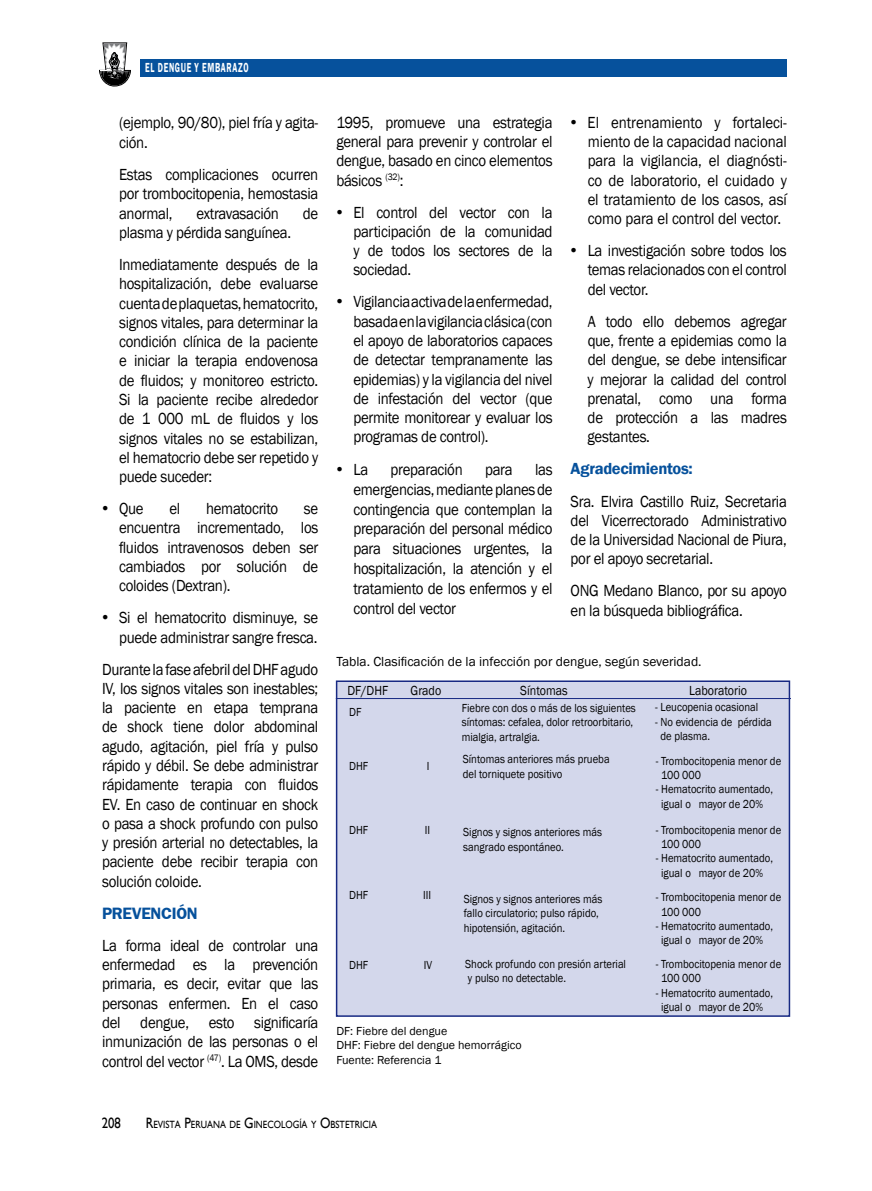
<style>
.page{position:relative;width:872px;height:1191px;background:#fff}
.page>*{position:absolute;margin:0;border:0;box-sizing:border-box;transform-origin:0 0}
.t1{font:16.5px/19.2px "Franklin Gothic";letter-spacing:-.02em;color:#000;text-align:justify;scale:.9 1}
.t2{font:600 16.5px "Franklin Gothic";letter-spacing:-.02em;color:#06519c}
.t3{font:700 16.5px "Frankfurt Gothic";letter-spacing:-.02em;color:#06519c}
.t4{font:15px "Gill Sans";color:#000;scale:.85 1}
.t5{font:13.5px "Franklin Gothic";color:#000}
.t6{font:13.5px "Franklin Gothic";color:#000;scale:.89 1}
.t7{font:600 13.5px "Franklin Gothic";color:#fff;scale:.6 1}
.t8{font:12px/14.4px "Franklin Gothic";color:#000;scale:.89 1}
.t9{font:12px/14.4px "Franklin Gothic";color:#000}
.t10{font:10.5px "Gill Sans";color:#000;scale:.85 1}
.s1{font-family:"Times New Roman";font-size:18px}
.s2{font-size:15px}
</style>
<div class="page">
<div style="left:140px;top:60px;width:647px;height:17px;background:#06519c"></div>
<svg style="left:99px;top:43px;width:32px;height:43px"></svg>
<div style="left:336px;top:681px;width:453px;height:335px;background:#d3d7eb"></div>
<div style="left:336px;top:680px;width:454px;height:336px;border:2px solid #172983"></div>
<hr style="left:336px;top:698px;width:455px;height:1px;background:#172983">
<p class="t7" style="left:145px;top:59px;width:106px">EL DENGUE Y EMBARAZO</p>
<p class="t1" style="left:119px;top:112px;width:223px;line-height:20.4px">(ejemplo, 90/80), piel fría y agita&shy;ción.</p>
<p class="t1" style="left:119px;top:165px;width:223px">Estas complicaciones ocurren por trombocitopenia, hemostasia anormal,</p>
<p class="t1" style="left:196px;top:204px;width:93px">extravasación</p>
<p class="t1" style="left:303px;top:204px;width:19px">de</p>
<p class="t1" style="left:119px;top:217px;width:223px;line-height:32.1px">plasma y pérdida sanguínea.<br>Inmediatamente después de la</p>
<p class="t1" style="left:119px;top:274px;width:223px">hospitalización, debe evaluarse cuenta de plaquetas, hematocrito, signos vitales, para determinar la condición clínica de la paciente e iniciar la terapia endovenosa de fluidos; y monitoreo estricto.<br>Si la paciente recibe alrededor de 1 000 mL de fluidos y los signos vitales no se estabilizan, el hematocrio debe ser repetido y puede suceder:</p>
<p class="t1" style="left:102px;top:499px;width:48px"><span class="s1">•</span> Que</p>
<p class="t1" style="left:169px;top:499px;width:14px">el</p>
<p class="t1" style="left:206px;top:499px;width:82px">hematocrito</p>
<p class="t1" style="left:119px;top:499px;width:223px;text-indent:185px">se encuentra incrementado, los fluidos intravenosos deben ser cambiados por solución de coloides (Dextran).</p>
<p class="t1" style="left:102px;top:608px;width:242px;text-align:right"><span class="s1">•</span> Si el hematocrito disminuye, se puede administrar sangre fresca.</p>
<p class="t1" style="left:102px;top:660px;width:242px">Durante la fase afebril del DHF agudo IV, los signos vitales son inestables; la paciente en etapa temprana de shock tiene dolor abdominal agudo, agitación, piel fría y pulso rápido y débil. Se debe administrar rápidamente terapia con fluidos EV. En caso de continuar en shock o pasa a shock profundo con pulso y presión arterial no detectables, la paciente debe recibir terapia con solución coloide.</p>
<p class="t3" style="left:102px;top:903px;width:97px">PREVENCIÓN</p>
<p class="t1" style="left:102px;top:936px;width:242px">La forma ideal de controlar una enfermedad es la prevención primaria, es decir, evitar que las personas enfermen. En el caso del dengue, esto significaría inmunización de las personas o el control del vector <sup>(47)</sup>. La OMS, desde</p>
<p class="t1" style="left:336px;top:113px;width:242px">1995, promueve una estrategia general para prevenir y controlar el dengue, basado en cinco elementos básicos <sup>(32)</sup>:</p>
<p class="t1" style="left:353px;top:203px;width:223px;text-indent:-17px"><span class="s1">•</span> El control del vector con la participación de la comunidad y de todos los sectores de la sociedad.</p>
<p class="t1" style="left:353px;top:293px;width:223px;text-indent:-17px"><span class="s1">•</span> Vigilancia activa de la enfermedad, basada en la vigilancia clásica (con el apoyo de laboratorios capaces de detectar tempranamente las epidemias) y la vigilancia del nivel de infestación del vector (que permite monitorear y evaluar los programas de control).</p>
<p class="t1" style="left:336px;top:460px;width:37px"><span class="s1">•</span> La</p>
<p class="t1" style="left:390px;top:460px;width:82px">preparación</p>
<p class="t1" style="left:485px;top:460px;width:32px">para</p>
<p class="t1" style="left:353px;top:460px;width:223px;line-height:19.8px;text-indent:182px">las emergencias, mediante planes de contingencia que contemplan la preparación del personal médico para situaciones urgentes, la hospitalización, la atención y el tratamiento de los enfermos y el control del vector</p>
<p class="t1" style="left:587px;top:113px;width:223px;text-indent:-17px"><span class="s1">•</span> El entrenamiento y fortaleci&shy;miento de la capacidad nacional para la vigilancia, el diagnósti&shy;co de laboratorio, el cuidado y el tratamiento de los casos, así como para el control del vector.</p>
<p class="t1" style="left:587px;top:241px;width:223px;text-indent:-17px"><span class="s1">•</span> La investigación sobre todos los temas relacionados con el control del vector.</p>
<p class="t1" style="left:587px;top:312px;width:223px">A todo ello debemos agregar que, frente a epidemias como la del dengue, se debe intensificar y mejorar la calidad del control prenatal, como una forma de protección a las madres gestantes.</p>
<p class="t2" style="left:570px;top:459px;width:124px">AGRADECIMIENTOS:</p>
<p class="t1" style="left:570px;top:492px;width:242px">Sra. Elvira Castillo Ruiz, Secretaria del Vicerrectorado Administrativo de la Universidad Nacional de Piura, por el apoyo secretarial.</p>
<p class="t1" style="left:570px;top:581px;width:242px">ONG Medano Blanco, por su apoyo en la búsqueda bibliográfica.</p>
<p class="t5" style="left:336px;top:653px;width:367px">Tabla. Clasificación de la infección por dengue, según severidad.</p>
<p class="t8" style="left:349px;top:704px;width:15px">DF</p>
<p class="t6" style="left:347px;top:682px;width:47px">DF/DHF</p>
<p class="t6" style="left:410px;top:681px;width:36px">Grado</p>
<p class="t6" style="left:520px;top:681px;width:55px">Síntomas</p>
<p class="t6" style="left:689px;top:681px;width:66px">Laboratorio</p>
<p class="t8" style="left:462px;top:701px;width:197px">Fiebre con dos o más de los siguientes síntomas: cefalea, dolor retroorbitario, mialgia, artralgia.</p>
<p class="t8" style="left:655px;top:700px;width:117px">- Leucopenia ocasional</p>
<p class="t8" style="left:660px;top:714px;width:127px;text-indent:-5px">- No evidencia de pérdida de plasma.</p>
<p class="t8" style="left:349px;top:759px;width:23px">DHF</p>
<p class="t8" style="left:427px;top:759px;width:4px">I</p>
<p class="t8" style="left:349px;top:823px;width:23px">DHF</p>
<p class="t8" style="left:425px;top:823px;width:7px">II</p>
<p class="t8" style="left:349px;top:888px;width:23px">DHF</p>
<p class="t8" style="left:423px;top:888px;width:10px">III</p>
<p class="t8" style="left:349px;top:957px;width:23px">DHF</p>
<p class="t8" style="left:424px;top:957px;width:11px">IV</p>
<p class="t8" style="left:463px;top:752px;width:166px">Síntomas anteriores más prueba del torniquete positivo</p>
<p class="t8" style="left:661px;top:753px;width:136px;text-indent:-5px">- Trombocitopenia menor de<br>100 000</p>
<p class="t8" style="left:656px;top:782px;width:133px;text-align:center">- Hematocrito aumentado, igual o mayor de 20%</p>
<p class="t8" style="left:661px;top:822px;width:136px;text-indent:-5px">- Trombocitopenia menor de<br>100 000</p>
<p class="t8" style="left:656px;top:851px;width:133px;text-align:center">- Hematocrito aumentado, igual o mayor de 20%</p>
<p class="t8" style="left:661px;top:890px;width:136px;text-indent:-5px">- Trombocitopenia menor de<br>100 000</p>
<p class="t8" style="left:656px;top:919px;width:133px;text-align:center">- Hematocrito aumentado, igual o mayor de 20%</p>
<p class="t8" style="left:661px;top:957px;width:136px;text-indent:-5px">- Trombocitopenia menor de<br>100 000</p>
<p class="t8" style="left:656px;top:986px;width:133px;text-align:center">- Hematocrito aumentado, igual o mayor de 20%</p>
<p class="t8" style="left:463px;top:825px;width:157px">Signos y signos anteriores más sangrado espontáneo.</p>
<p class="t8" style="left:464px;top:892px;width:157px">Signos y signos anteriores más fallo circulatorio; pulso rápido, hipotensión, agitación.</p>
<p class="t8" style="left:465px;top:956px;width:182px">Shock profundo con presión arterial y pulso no detectable.</p>
<p class="t9" style="left:336px;top:1023px;width:187px">DF: Fiebre del dengue<br>DHF: Fiebre del dengue hemorrágico<br>Fuente: Referencia 1</p>
<p class="t4" style="left:102px;top:1114px;width:24px">208</p>
<p class="t10" style="left:146px;top:1118px;width:274px"><span class="s2">R</span>EVISTA <span class="s2">P</span>ERUANA DE <span class="s2">G</span>INECOLOGÍA Y <span class="s2">O</span>BSTETRICIA</p>
</div>
